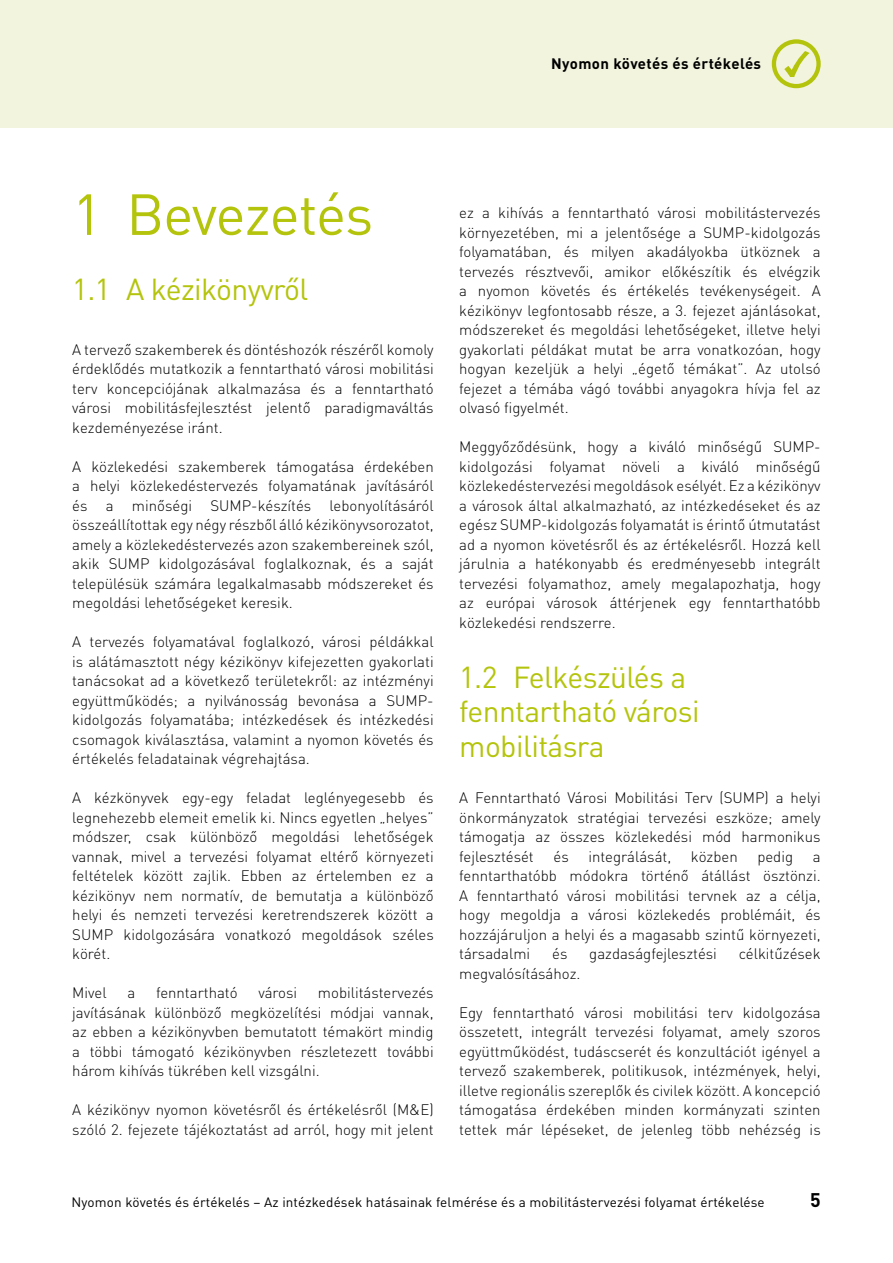
<style>
.page{position:relative;width:893px;height:1263px;background:#fff}
.page>*{position:absolute;margin:0;border:0;box-sizing:border-box;transform-origin:0 0}
.t1{font:57px "DIN Pro";letter-spacing:-.02em;color:#b4c40c}
.t2{font:30px/34.5px "DIN Pro";letter-spacing:-.02em;color:#b4c40c}
.t3{font:700 19.5px "DIN Pro";color:#000}
.t4{font:300 15px/19.5px "DIN Pro";color:#000;text-align:justify}
.t5{font:700 15px "DIN Pro";letter-spacing:.025em;color:#000}
.t6{font:13.5px "DIN Pro";letter-spacing:.01em;color:#000}
</style>
<div class="page">
<div style="left:0;top:0;width:893px;height:128px;background:#f3f4de"></div>
<svg style="left:772px;top:39px;width:49px;height:49px"></svg>
<p class="t5" style="left:551px;top:54px;width:211px">Nyomon követés és értékelés</p>
<h1 class="t1" style="left:72px;top:176px;width:303px">1 Bevezetés</h1>
<h2 class="t2" style="left:72px;top:271px;width:238px">1.1 A kézikönyvről</h2>
<p class="t4" style="left:72px;top:339px;width:363px">A tervező szakemberek és döntéshozók részéről komoly érdeklődés mutatkozik a fenntartható városi mobilitási terv koncepciójának alkalmazása és a fenntartható városi mobilitásfejlesztést jelentő paradigmaváltás kezdeményezése iránt.</p>
<p class="t4" style="left:72px;top:456px;width:363px">A közlekedési szakemberek támogatása érdekében a helyi közlekedéstervezés folyamatának javításáról és a minőségi SUMP-készítés lebonyolításáról összeállítottak egy négy részből álló kézikönyvsorozatot, amely a közlekedéstervezés azon szakembereinek szól, akik SUMP kidolgozásával foglalkoznak, és a saját településük számára legalkalmasabb módszereket és megoldási lehetőségeket keresik.</p>
<p class="t4" style="left:72px;top:631px;width:363px">A tervezés folyamatával foglalkozó, városi példákkal is alátámasztott négy kézikönyv kifejezetten gyakorlati tanácsokat ad a következő területekről: az intézményi együttműködés; a nyilvánosság bevonása a SUMP&shy;kidolgozás folyamatába; intézkedések és intézkedési csomagok kiválasztása, valamint a nyomon követés és értékelés feladatainak végrehajtása.</p>
<p class="t4" style="left:72px;top:787px;width:363px">A kézkönyvek egy-egy feladat leglényegesebb és legnehezebb elemeit emelik ki. Nincs egyetlen „helyes” módszer, csak különböző megoldási lehetőségek vannak, mivel a tervezési folyamat eltérő környezeti feltételek között zajlik. Ebben az értelemben ez a kézikönyv nem normatív, de bemutatja a különböző helyi és nemzeti tervezési keretrendszerek között a SUMP kidolgozására vonatkozó megoldások széles körét.</p>
<p class="t4" style="left:72px;top:982px;width:36px">Mivel</p>
<p class="t4" style="left:127px;top:982px;width:9px">a</p>
<p class="t4" style="left:156px;top:982px;width:83px">fenntartható</p>
<p class="t4" style="left:258px;top:982px;width:40px">városi</p>
<p class="t4" style="left:72px;top:982px;width:363px;text-indent:246px">mobilitástervezés javításának különböző megközelítési módjai vannak, az ebben a kézikönyvben bemutatott témakört mindig a többi támogató kézikönyvben részletezett további három kihívás tükrében kell vizsgálni.</p>
<p class="t4" style="left:72px;top:1099px;width:363px">A kézikönyv nyomon követésről és értékelésről (M&amp;E) szóló 2. fejezete tájékoztatást ad arról, hogy mit jelent</p>
<p class="t4" style="left:459px;top:202px;width:363px">ez a kihívás a fenntartható városi mobilitástervezés környezetében, mi a jelentősége a SUMP-kidolgozás folyamatában, és milyen akadályokba ütköznek a tervezés résztvevői, amikor előkészítik és elvégzik a nyomon követés és értékelés tevékenységeit. A kézikönyv legfontosabb része, a 3. fejezet ajánlásokat, módszereket és megoldási lehetőségeket, illetve helyi gyakorlati példákat mutat be arra vonatkozóan, hogy hogyan kezeljük a helyi „égető témákat”. Az utolsó fejezet a témába vágó további anyagokra hívja fel az olvasó figyelmét.</p>
<p class="t4" style="left:459px;top:436px;width:363px">Meggyőződésünk, hogy a kiváló minőségű SUMP&shy;kidolgozási folyamat növeli a kiváló minőségű közlekedéstervezési megoldások esélyét. Ez a kézikönyv a városok által alkalmazható, az intézkedéseket és az egész SUMP-kidolgozás folyamatát is érintő útmutatást ad a nyomon követésről és az értékelésről. Hozzá kell járulnia a hatékonyabb és eredményesebb integrált tervezési folyamathoz, amely megalapozhatja, hogy az európai városok áttérjenek egy fenntarthatóbb közlekedési rendszerre.</p>
<h2 class="t2" style="left:459px;top:658px;width:242px">1.2 Felkészülés a fenntartható városi mobilitásra</h2>
<p class="t4" style="left:459px;top:787px;width:363px">A Fenntartható Városi Mobilitási Terv (SUMP) a helyi önkormányzatok stratégiai tervezési eszköze; amely támogatja az összes közlekedési mód harmonikus fejlesztését</p>
<p class="t4" style="left:553px;top:846px;width:17px">és</p>
<p class="t4" style="left:588px;top:846px;width:84px">integrálását,</p>
<p class="t4" style="left:691px;top:846px;width:48px">közben</p>
<p class="t4" style="left:757px;top:846px;width:37px">pedig</p>
<p class="t4" style="left:459px;top:846px;width:363px;text-indent:354px">a fenntarthatóbb módokra történő átállást ösztönzi.<br>A fenntartható városi mobilitási tervnek az a célja, hogy megoldja a városi közlekedés problémáit, és hozzájáruljon a helyi és a magasabb szintű környezeti, társadalmi</p>
<p class="t4" style="left:552px;top:943px;width:17px">és</p>
<p class="t4" style="left:589px;top:943px;width:129px">gazdaságfejlesztési</p>
<p class="t4" style="left:739px;top:943px;width:83px">célkitűzések</p>
<p class="t4" style="left:459px;top:963px;width:123px">megvalósításához.</p>
<p class="t4" style="left:459px;top:1002px;width:363px">Egy fenntartható városi mobilitási terv kidolgozása összetett, integrált tervezési folyamat, amely szoros együttműködést, tudáscserét és konzultációt igényel a tervező szakemberek, politikusok, intézmények, helyi, illetve regionális szereplők és civilek között. A koncepció támogatása érdekében minden kormányzati szinten tettek már lépéseket, de jelenleg több nehézség is</p>
<p class="t6" style="left:72px;top:1193px;width:695px">Nyomon követés és értékelés – Az intézkedések hatásainak felmérése és a mobilitástervezési folyamat értékelése</p>
<h3 class="t3" style="left:810px;top:1187px;width:12px">5</h3>
</div>
